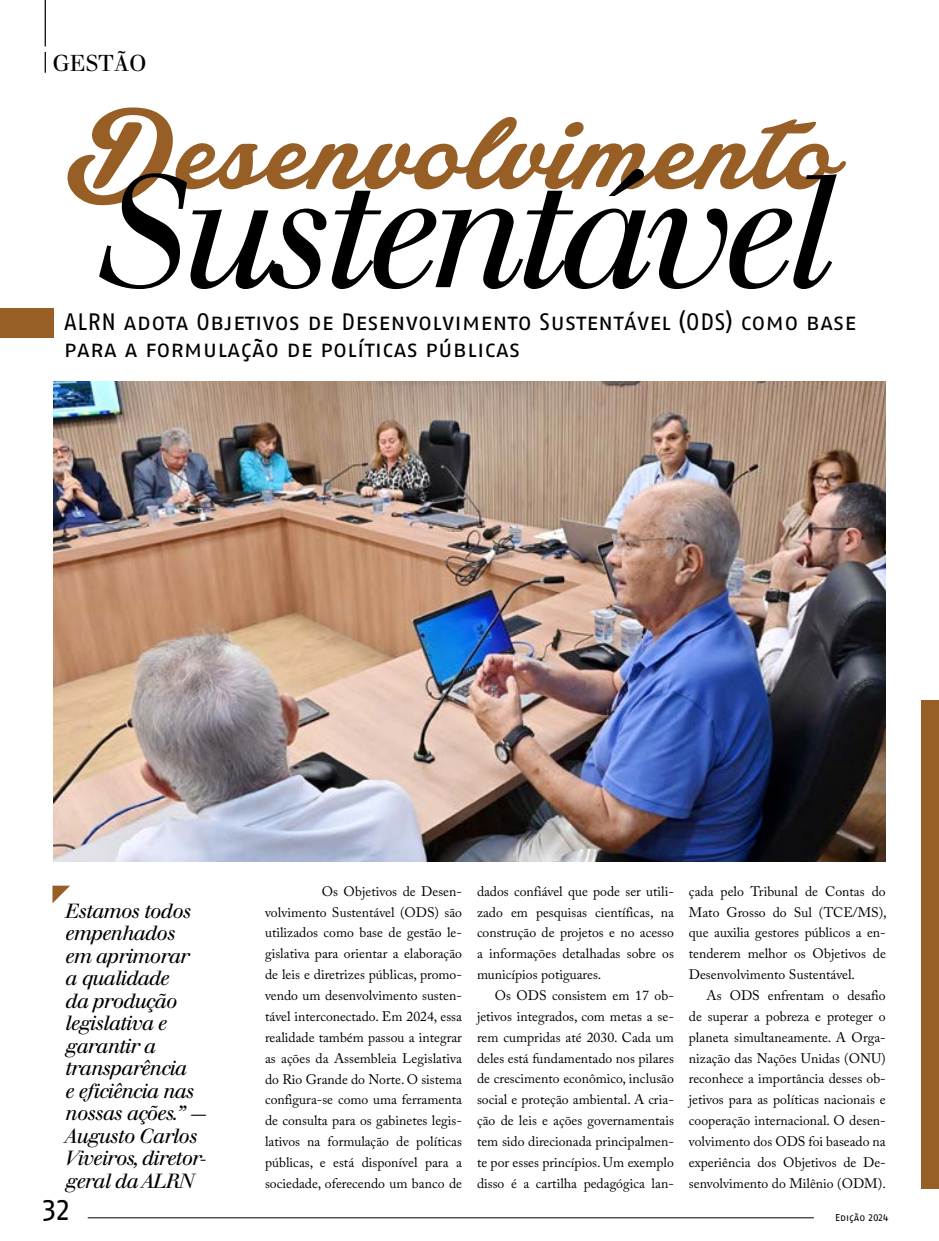
<style>
.page{position:relative;width:939px;height:1241px;background:#fff}
.page>*{position:absolute;margin:0;border:0;box-sizing:border-box;transform-origin:0 0}
.t1{font:156.5px "Justus Italic Oldstyle";letter-spacing:-.06em;color:#000}
.t2{font:120.5px "Lakesight Personal Use Only";color:#975e26}
.t3{font:30px "Fago No Lf Caps";color:#000}
.t4{font:23.75px/27.5px "Fago No Lf Caps";color:#000}
.t5{font:22.5px "Justus Oldstyle";color:#000}
.t6{font:20px/22.5px "Justus Italic Oldstyle";letter-spacing:-.04em;color:#000}
.t7{font:13.75px/20.9px "Adobe Caslon Pro";color:#000;text-align:justify}
.t8{font:10px "Fago No Lf Caps";color:#000}
</style>
<div class="page">
<hr style="left:45px;top:0;width:1px;height:46px;background:#000">
<svg style="left:45px;top:52px;width:1px;height:21px"></svg>
<svg style="left:52px;top:885px;width:18px;height:18px"></svg>
<div style="left:0;top:308px;width:53px;height:29px;background:#975e26"></div>
<img style="left:53px;top:381px;width:833px;height:480px">
<div style="left:921px;top:700px;width:18px;height:488px;background:#975e26"></div>
<hr style="left:88px;top:1217px;width:726px;height:1px;background:#000">
<h3 class="t5" style="left:52px;top:49px;width:96px">GESTÃO</h3>
<h2 class="t2" style="left:67px;top:76px;width:775px">Desenvolvimento</h2>
<h1 class="t1" style="left:95px;top:138px;width:742px">Sustentável</h1>
<h3 class="t4" style="left:64px;top:307px;width:794px">ALRN adota Objetivos de Desenvolvimento Sustentável (ODS) como base para a formulação de políticas públicas</h3>
<h3 class="t6" style="left:66px;top:899px;width:145px">Estamos todos empenhados<br>em aprimorar<br>a qualidade<br>da produção legislativa e garantir a transparência<br>e eficiência nas nossas ações.” —<br>Augusto Carlos<br>Viveiros, diretor&shy;geral da ALRN</h3>
<h3 class="t3" style="left:43px;top:1192px;width:29px">32</h3>
<p class="t7" style="left:265px;top:880px;width:198px;text-indent:57px">Os Objetivos de Desen&shy;volvimento Sustentável (ODS) são utilizados como base de gestão le&shy;gislativa para orientar a elaboração de leis e diretrizes públicas, promo&shy;vendo um desenvolvimento susten&shy;tável interconectado. Em 2024, essa realidade também passou a integrar as ações da Assembleia Legislativa do Rio Grande do Norte. O sistema configura-se como uma ferramenta de consulta para os gabinetes legis&shy;lativos na formulação de políticas públicas, e está disponível para a sociedade, oferecendo um banco de</p>
<p class="t7" style="left:477px;top:880px;width:198px">dados confiável que pode ser utili&shy;zado em pesquisas científicas, na construção de projetos e no acesso a informações detalhadas sobre os municípios potiguares.</p>
<p class="t7" style="left:477px;top:984px;width:198px;text-indent:18px">Os ODS consistem em 17 ob&shy;jetivos integrados, com metas a se&shy;rem cumpridas até 2030. Cada um deles está fundamentado nos pilares de crescimento econômico, inclusão social e proteção ambiental. A cria&shy;ção de leis e ações governamentais tem sido direcionada principalmen&shy;te por esses princípios. Um exemplo disso é a cartilha pedagógica lan-</p>
<p class="t7" style="left:689px;top:880px;width:199px">çada pelo Tribunal de Contas do Mato Grosso do Sul (TCE/MS), que auxilia gestores públicos a en&shy;tenderem melhor os Objetivos de Desenvolvimento Sustentável.</p>
<p class="t7" style="left:689px;top:984px;width:198px;text-indent:18px">As ODS enfrentam o desafio de superar a pobreza e proteger o planeta simultaneamente. A Orga&shy;nização das Nações Unidas (ONU) reconhece a importância desses ob&shy;jetivos para as políticas nacionais e cooperação internacional. O desen&shy;volvimento dos ODS foi baseado na experiência dos Objetivos de De&shy;senvolvimento do Milênio (ODM).</p>
<p class="t8" style="left:835px;top:1211px;width:55px">Edição 2024</p>
</div>
